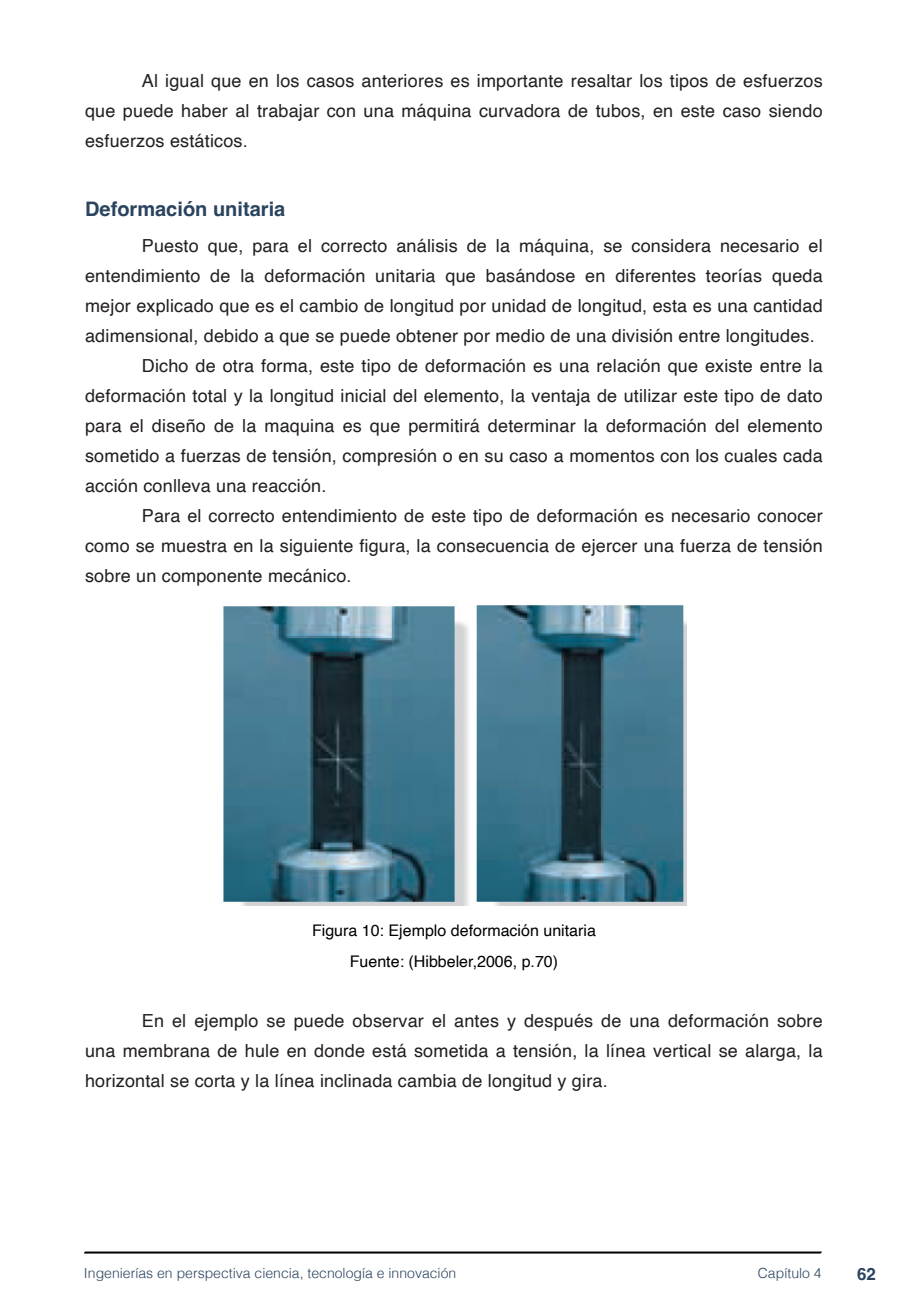
<style>
.page{position:relative;width:908px;height:1304px;background:#fff}
.page>*{position:absolute;margin:0;border:0;box-sizing:border-box;transform-origin:0 0}
.Subtitulo{font:700 20px "Helvetica";color:#2a435e}
.txt{font:18px/30px "Helvetica";letter-spacing:.01em;color:#231f20;text-align:justify}
.t1{font:700 16.8px "Helvetica";color:#2a435e}
.imagens_graf_tab{font:16px "Helvetica";color:#000}
.t2{font:300 14px "Helvetica";color:#2a435e}
</style>
<div class="page">
<svg style="left:84px;top:1251px;width:737px;height:3px;background:#515151"></svg>
<img style="left:223px;top:605px;width:463px;height:301px">
<p class="txt" style="left:85px;top:66px;width:738px;text-indent:57px">Al igual que en los casos anteriores es importante resaltar los tipos de esfuerzos que puede haber al trabajar con una máquina curvadora de tubos, en este caso siendo esfuerzos estáticos.</p>
<p class="Subtitulo" style="left:85px;top:197px;width:202px">Deformación unitaria</p>
<p class="txt" style="left:85px;top:231px;width:738px;text-indent:57px">Puesto que, para el correcto análisis de la máquina, se considera necesario el entendimiento de la deformación unitaria que basándose en diferentes teorías queda mejor explicado que es el cambio de longitud por unidad de longitud, esta es una cantidad adimensional, debido a que se puede obtener por medio de una división entre longitudes.</p>
<p class="txt" style="left:85px;top:351px;width:738px;text-indent:57px">Dicho de otra forma, este tipo de deformación es una relación que existe entre la deformación total y la longitud inicial del elemento, la ventaja de utilizar este tipo de dato para el diseño de la maquina es que permitirá determinar la deformación del elemento sometido a fuerzas de tensión, compresión o en su caso a momentos con los cuales cada acción conlleva una reacción.</p>
<p class="txt" style="left:85px;top:501px;width:738px;text-indent:57px">Para el correcto entendimiento de este tipo de deformación es necesario conocer como se muestra en la siguiente figura, la consecuencia de ejercer una fuerza de tensión sobre un componente mecánico.</p>
<p class="imagens_graf_tab" style="left:312px;top:918px;width:285px">Figura 10: Ejemplo deformación unitaria</p>
<p class="imagens_graf_tab" style="left:349px;top:949px;width:210px">Fuente: (Hibbeler,2006, p.70)</p>
<p class="txt" style="left:85px;top:1006px;width:738px;text-indent:57px">En el ejemplo se puede observar el antes y después de una deformación sobre una membrana de hule en donde está sometida a tensión, la línea vertical se alarga, la horizontal se corta y la línea inclinada cambia de longitud y gira.</p>
<p class="t2" style="left:84px;top:1261px;width:373px">Ingenierías en perspectiva ciencia, tecnología e innovación</p>
<p class="t2" style="left:757px;top:1261px;width:65px">Capítulo 4</p>
<p class="t1" style="left:856px;top:1264px;width:20px">62</p>
</div>
